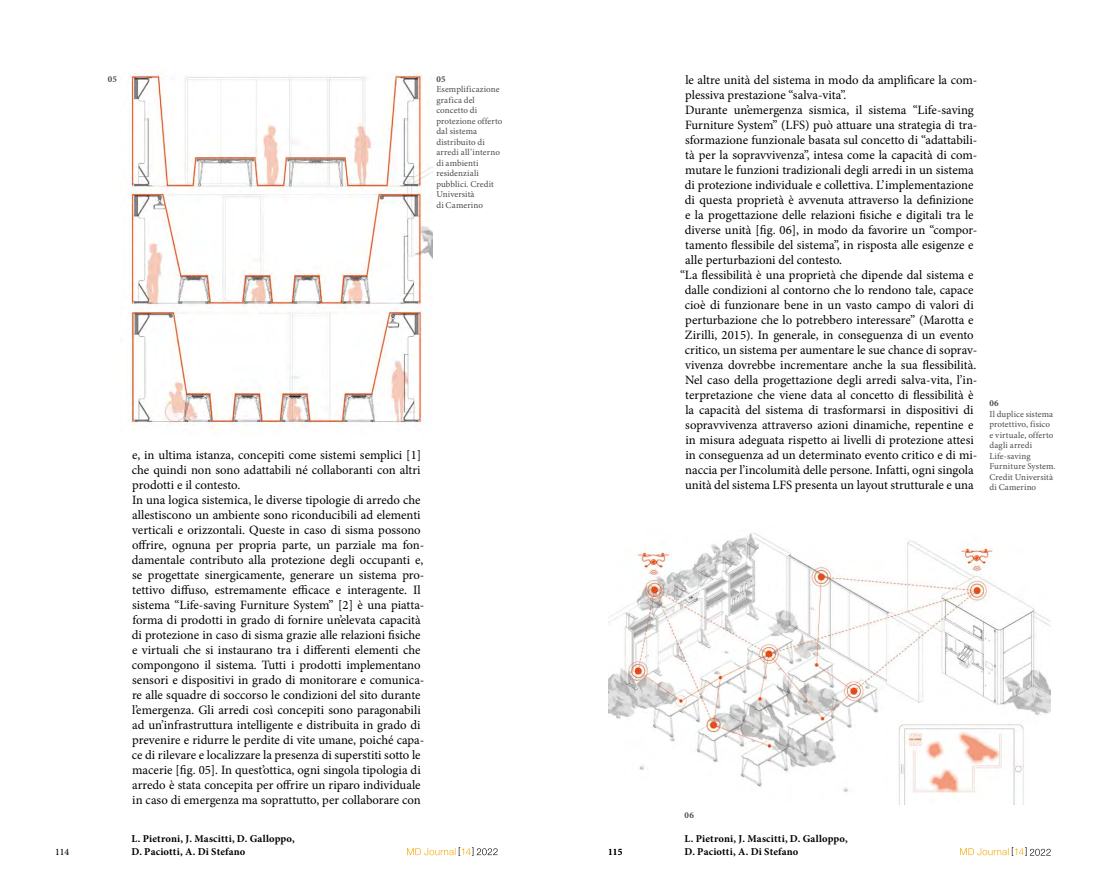
<style>
.page{position:relative;width:1106px;height:893px;background:#fff}
.page>*{position:absolute;margin:0;border:0;box-sizing:border-box;transform-origin:0 0}
.t1{font:12.75px/15px "Minion Pro";color:#000}
.t2{font:700 10.5px/13.5px "Minion Pro";letter-spacing:.015em;color:#000}
.t3{font:500 9.75px "Minion Pro";letter-spacing:-.01em;color:#000}
.t4{font:9px/10.5px "Minion Pro";letter-spacing:.01em;color:#4a4a49}
.t5{font:700 9px "Minion Pro";letter-spacing:.03em;color:#4a4a49}
</style>
<div class="page">
<svg style="left:960px;top:847px;width:90px;height:9px"></svg>
<svg style="left:407px;top:847px;width:90px;height:9px"></svg>
<img style="left:128px;top:73px;width:304px;height:355px">
<img style="left:608px;top:533px;width:442px;height:271px">
<p class="t5" style="left:108px;top:72px;width:11px">05</p>
<p class="t5" style="left:436px;top:72px;width:11px">05</p>
<p class="t4" style="left:436px;top:84px;width:68px">Esemplificazione grafica del concetto di protezione offerto dal sistema distribuito di arredi all’interno di ambienti residenziali pubblici. Credit<br>Università<br>di Camerino</p>
<p class="t1" style="left:132px;top:448px;width:294px">e, in ultima istanza, concepiti come sistemi semplici [1] che quindi non sono adattabili né collaboranti con altri prodotti e il contesto.<br>In una logica sistemica, le diverse tipologie di arredo che allestiscono un ambiente sono riconducibili ad elementi verticali e orizzontali. Queste in caso di sisma possono offrire, ognuna per propria parte, un parziale ma fon&shy;damentale contributo alla protezione degli occupanti e, se progettate sinergicamente, generare un sistema pro&shy;tettivo diffuso, estremamente efficace e interagente. Il sistema “Life-saving Furniture System” [2] è una piatta&shy;forma di prodotti in grado di fornire un’elevata capacità di protezione in caso di sisma grazie alle relazioni fisiche e virtuali che si instaurano tra i differenti elementi che compongono il sistema. Tutti i prodotti implementano sensori e dispositivi in grado di monitorare e comunica&shy;re alle squadre di soccorso le condizioni del sito durante l’emergenza. Gli arredi così concepiti sono paragonabili ad un’infrastruttura intelligente e distribuita in grado di prevenire e ridurre le perdite di vite umane, poiché capa&shy;ce di rilevare e localizzare la presenza di superstiti sotto le macerie [fig. 05]. In quest’ottica, ogni singola tipologia di arredo è stata concepita per offrire un riparo individuale in caso di emergenza ma soprattutto, per collaborare con</p>
<p class="t1" style="left:685px;top:73px;width:294px">le altre unità del sistema in modo da amplificare la com-</p>
<p class="t1" style="left:685px;top:88px;width:162px">plessiva prestazione “salva-vita”.</p>
<p class="t1" style="left:685px;top:103px;width:290px">Durante un’emergenza sismica, il sistema “Life-saving</p>
<p class="t1" style="left:685px;top:118px;width:294px">Furniture System” (LFS) può attuare una strategia di tra-</p>
<p class="t1" style="left:685px;top:133px;width:294px">sformazione funzionale basata sul concetto di “adattabili-</p>
<p class="t1" style="left:685px;top:148px;width:294px">tà per la sopravvivenza”, intesa come la capacità di com-</p>
<p class="t1" style="left:685px;top:163px;width:290px">mutare le funzioni tradizionali degli arredi in un sistema</p>
<p class="t1" style="left:685px;top:178px;width:290px">di protezione individuale e collettiva. L’implementazione</p>
<p class="t1" style="left:685px;top:193px;width:290px">di questa proprietà è avvenuta attraverso la definizione</p>
<p class="t1" style="left:685px;top:208px;width:290px">e la progettazione delle relazioni fisiche e digitali tra le</p>
<p class="t1" style="left:685px;top:223px;width:294px">diverse unità [fig. 06], in modo da favorire un “compor-</p>
<p class="t1" style="left:685px;top:238px;width:290px">tamento flessibile del sistema”, in risposta alle esigenze e</p>
<p class="t1" style="left:685px;top:253px;width:158px">alle perturbazioni del contesto.</p>
<p class="t1" style="left:680px;top:268px;width:295px">“La flessibilità è una proprietà che dipende dal sistema e</p>
<p class="t1" style="left:685px;top:283px;width:290px">dalle condizioni al contorno che lo rendono tale, capace</p>
<p class="t1" style="left:685px;top:298px;width:290px">cioè di funzionare bene in un vasto campo di valori di</p>
<p class="t1" style="left:685px;top:313px;width:290px">perturbazione che lo potrebbero interessare” (Marotta e</p>
<p class="t1" style="left:685px;top:328px;width:290px">Zirilli, 2015). In generale, in conseguenza di un evento</p>
<p class="t1" style="left:685px;top:343px;width:294px">critico, un sistema per aumentare le sue chance di soprav-</p>
<p class="t1" style="left:685px;top:358px;width:293px">vivenza dovrebbe incrementare anche la sua flessibilità.</p>
<p class="t1" style="left:685px;top:372px;width:294px">Nel caso della progettazione degli arredi salva-vita, l’in-</p>
<p class="t1" style="left:685px;top:387px;width:290px">terpretazione che viene data al concetto di flessibilità è</p>
<p class="t1" style="left:685px;top:402px;width:290px">la capacità del sistema di trasformarsi in dispositivi di</p>
<p class="t1" style="left:685px;top:417px;width:290px">sopravvivenza attraverso azioni dinamiche, repentine e</p>
<p class="t1" style="left:685px;top:432px;width:290px">in misura adeguata rispetto ai livelli di protezione attesi</p>
<p class="t1" style="left:685px;top:447px;width:294px">in conseguenza ad un determinato evento critico e di mi-</p>
<p class="t1" style="left:685px;top:462px;width:290px">naccia per l’incolumità delle persone. Infatti, ogni singola</p>
<p class="t1" style="left:685px;top:477px;width:290px">unità del sistema LFS presenta un layout strutturale e una</p>
<p class="t5" style="left:684px;top:808px;width:11px">06</p>
<p class="t2" style="left:131px;top:831px;width:165px">L. Pietroni, J. Mascitti, D. Galloppo,<br>D. Paciotti, A. Di Stefano</p>
<p class="t2" style="left:684px;top:831px;width:165px">L. Pietroni, J. Mascitti, D. Galloppo,<br>D. Paciotti, A. Di Stefano</p>
<p class="t3" style="left:55px;top:846px;width:15px">114</p>
<p class="t3" style="left:608px;top:845px;width:16px">115</p>
<p class="t5" style="left:989px;top:397px;width:11px">06</p>
<p class="t4" style="left:989px;top:408px;width:68px">Il duplice sistema protettivo, fisico e virtuale, offerto dagli arredi<br>Life-saving<br>Furniture System.<br>Credit Università di Camerino</p>
</div>
